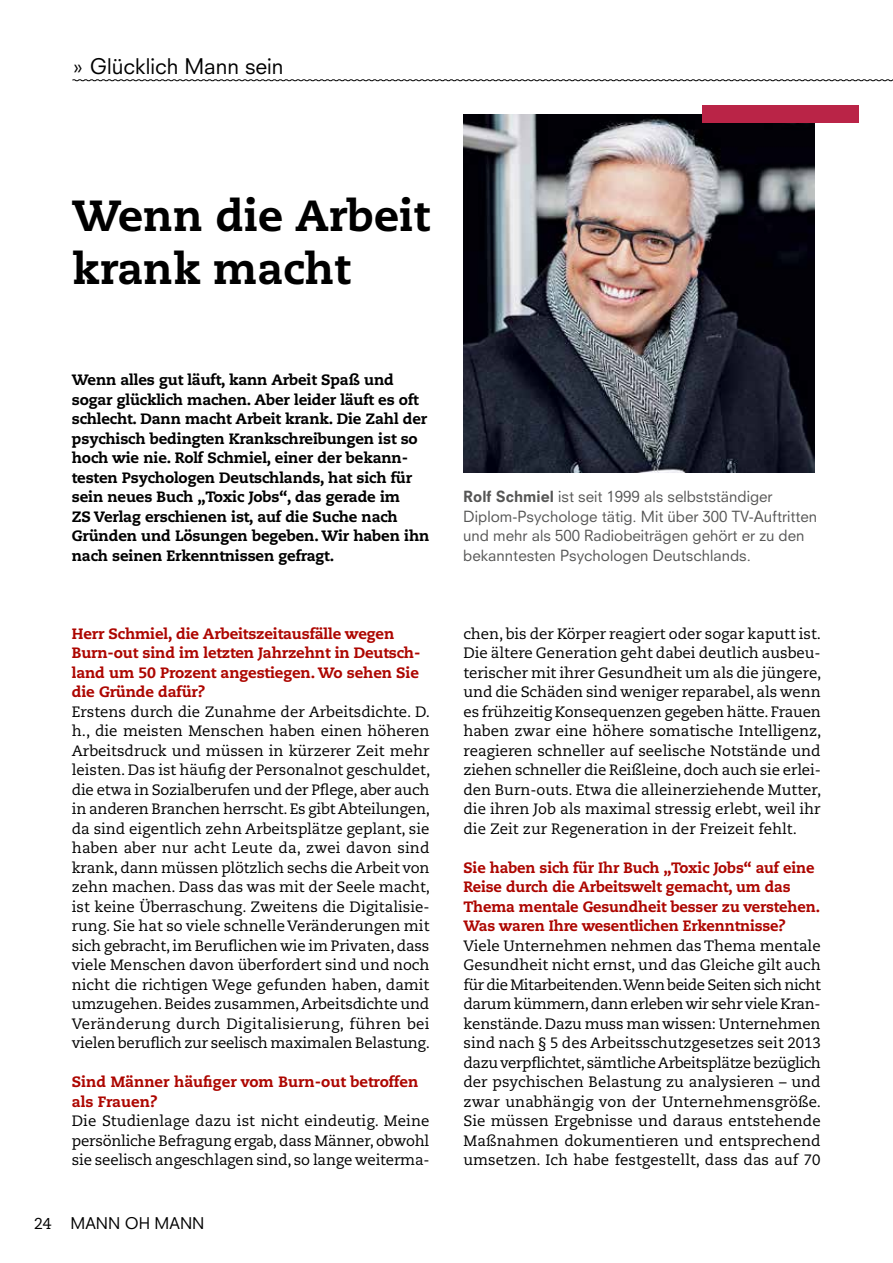
<style>
.page{position:relative;width:893px;height:1263px;background:#fff}
.page>*{position:absolute;margin:0;border:0;box-sizing:border-box;transform-origin:0 0}
.t1{font:800 43.5px/52.2px "Caecilia LT Pro 85";color:#000}
.t2{font:21px "Neuzeit SLT Std";color:#000}
.t3{font:15.75px "Neuzeit SLT Std";color:#000}
.t4{font:15px/19.5px "Caecilia LT Pro 55 Roman";letter-spacing:-.01em;color:#000;text-align:justify}
.t5{font:800 15px/19.5px "Caecilia LT Pro 85";letter-spacing:-.01em;color:#000}
.t6{font:800 15px/19.5px "Caecilia LT Pro 85";letter-spacing:-.01em;color:#ad0600}
.t7{font:15px/19.5px "Neuzeit SLT Std";color:#565655}
.s1{font-family:"Caecilia LT Pro 55 Roman"}
.s2{font-weight:800}
</style>
<div class="page">
<img style="left:463px;top:115px;width:351px;height:357px">
<svg style="left:72px;top:79px;width:821px;height:3px"></svg>
<div style="left:702px;top:106px;width:157px;height:17px;background:#ba2447"></div>
<h2 class="t2" style="left:72px;top:54px;width:213px">» Glücklich Mann sein</h2>
<h1 class="t1" style="left:72px;top:189px;width:359px">Wenn die Arbeit krank macht</h1>
<p class="t5" style="left:72px;top:370px;width:359px">Wenn alles gut läuft, kann Arbeit Spaß und sogar glücklich machen. Aber leider läuft es oft schlecht. Dann macht Arbeit krank. Die Zahl der psychisch bedingten Krankschreibungen ist so hoch wie nie. Rolf Schmiel, einer der bekann&shy;testen Psychologen Deutschlands, hat sich für sein neues Buch „Toxic Jobs“, das gerade im<br>ZS Verlag erschienen ist, auf die Suche nach Gründen und Lösungen begeben. Wir haben ihn nach seinen Erkenntnissen gefragt.</p>
<p class="t6" style="left:72px;top:623px;width:350px">Herr Schmiel, die Arbeitszeitausfälle wegen Burn-out sind im letzten Jahrzehnt in Deutsch&shy;land um 50 Prozent angestiegen. Wo sehen Sie die Gründe dafür?</p>
<p class="t4" style="left:72px;top:702px;width:360px">Erstens durch die Zunahme der Arbeitsdichte. D. h., die meisten Menschen haben einen höheren Arbeitsdruck und müssen in kürzerer Zeit mehr leisten. Das ist häufig der Personalnot geschuldet, die etwa in Sozialberufen und der Pflege, aber auch in anderen Branchen herrscht. Es gibt Abteilungen, da sind eigentlich zehn Arbeitsplätze geplant, sie haben aber nur acht Leute da, zwei davon sind krank, dann müssen plötzlich sechs die Arbeit von zehn machen. Dass das was mit der Seele macht, ist keine Überraschung. Zweitens die Digitalisie&shy;rung. Sie hat so viele schnelle Veränderungen mit sich gebracht, im Beruflichen wie im Privaten, dass viele Menschen davon überfordert sind und noch nicht die richtigen Wege gefunden haben, damit umzugehen. Beides zusammen, Arbeitsdichte und Veränderung durch Digitalisierung, führen bei vielen beruflich zur seelisch maximalen Belastung.</p>
<p class="t6" style="left:72px;top:1072px;width:348px">Sind Männer häufiger vom Burn-out betroffen als Frauen?</p>
<p class="t4" style="left:72px;top:1111px;width:359px">Die Studienlage dazu ist nicht eindeutig. Meine persönliche Befragung ergab, dass Männer, obwohl sie seelisch angeschlagen sind, so lange weiterma-</p>
<p class="t3" style="left:34px;top:1214px;width:172px"><span class="s1">24</span> MANN OH MANN</p>
<p class="t7" style="left:463px;top:487px;width:355px"><span class="s2">Rolf Schmiel</span> ist seit 1999 als selbstständiger Diplom-Psychologe tätig. Mit über 300 TV-Auftritten und mehr als 500 Radiobeiträgen gehört er zu den bekanntesten Psychologen Deutschlands.</p>
<p class="t4" style="left:463px;top:624px;width:359px">chen, bis der Körper reagiert oder sogar kaputt ist.<br>Die ältere Generation geht dabei deutlich ausbeu&shy;terischer mit ihrer Gesundheit um als die jüngere, und die Schäden sind weniger reparabel, als wenn es frühzeitig Konsequenzen gegeben hätte. Frauen haben zwar eine höhere somatische Intelligenz, reagieren schneller auf seelische Notstände und ziehen schneller die Reißleine, doch auch sie erlei&shy;den Burn-outs. Etwa die alleinerziehende Mutter, die ihren Job als maximal stressig erlebt, weil ihr die Zeit zur Regeneration in der Freizeit fehlt.</p>
<p class="t6" style="left:463px;top:857px;width:358px">Sie haben sich für Ihr Buch „Toxic Jobs“ auf eine Reise durch die Arbeitswelt gemacht, um das Thema mentale Gesundheit besser zu verstehen.<br>Was waren Ihre wesentlichen Erkenntnisse?</p>
<p class="t4" style="left:463px;top:936px;width:359px">Viele Unternehmen nehmen das Thema mentale Gesundheit nicht ernst, und das Gleiche gilt auch für die Mitarbeitenden. Wenn beide Seiten sich nicht darum kümmern, dann erleben wir sehr viele Kran&shy;kenstände. Dazu muss man wissen: Unternehmen sind nach § 5 des Arbeitsschutzgesetzes seit 2013 dazu verpflichtet, sämtliche Arbeitsplätze bezüglich der psychischen Belastung zu analysieren – und zwar unabhängig von der Unternehmensgröße.<br>Sie müssen Ergebnisse und daraus entstehende Maßnahmen dokumentieren und entsprechend umsetzen. Ich habe festgestellt, dass das auf 70</p>
</div>
